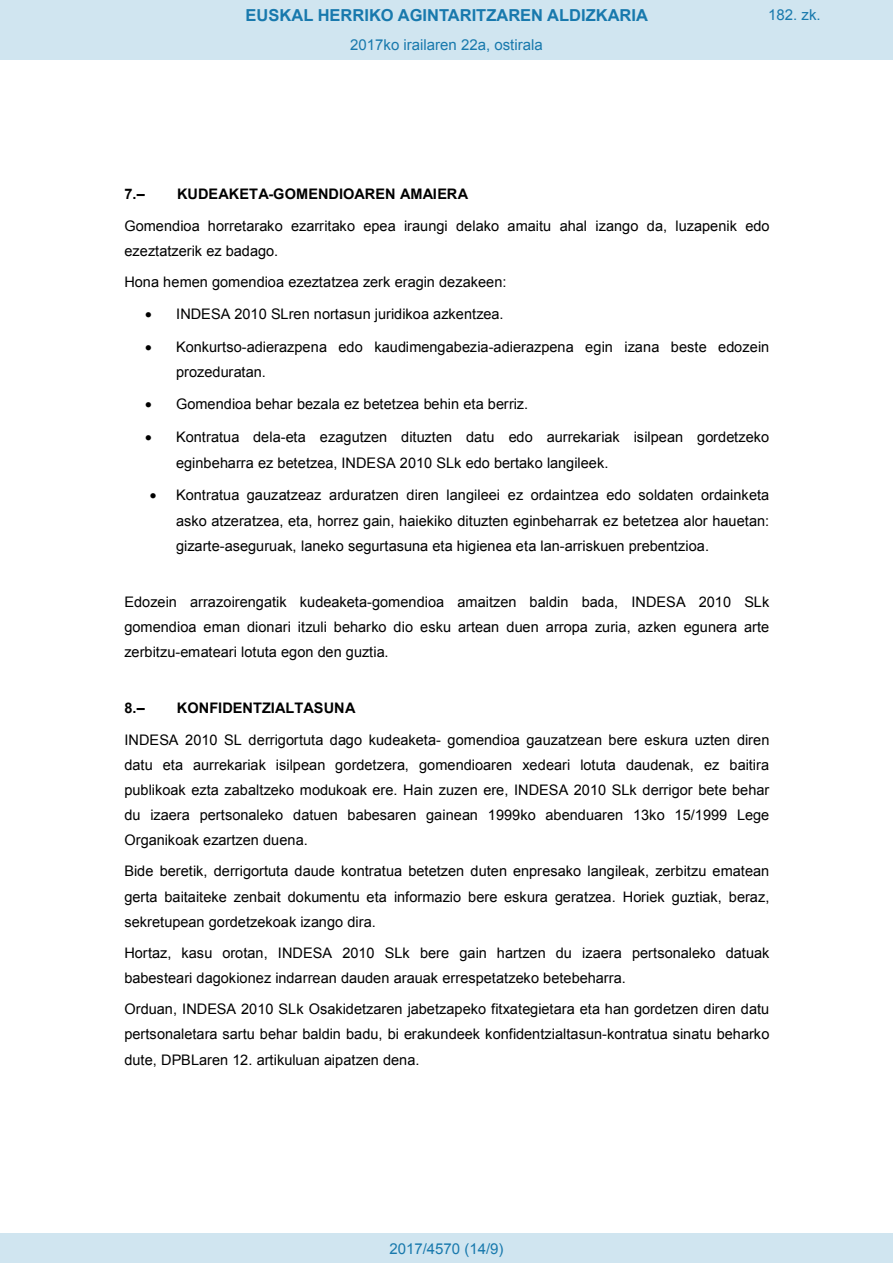
<style>
.page{position:relative;width:893px;height:1263px;background:#fff}
.page>*{position:absolute;margin:0;border:0;box-sizing:border-box;transform-origin:0 0}
.t1{font:700 16.5px "Arial";color:#1879ad}
.Paginacion_Centro{font:15px "Arial";color:#1879ad}
.t2{font:14.55px/25.2px "Arial";color:#000}
.t3{font:700 14.55px "Arial";color:#000}
.s1{font-weight:700}
</style>
<div class="page">
<div style="left:0;top:0;width:893px;height:60px;background:#d0e5f0"></div>
<div style="left:0;top:1233px;width:893px;height:30px;background:#d0e5f0"></div>
<p class="t1" style="left:246px;top:4px;width:404px">EUSKAL HERRIKO AGINTARITZAREN ALDIZKARIA</p>
<p class="Paginacion_Centro" style="left:768px;top:5px;width:54px">182. zk.</p>
<p class="Paginacion_Centro" style="left:350px;top:35px;width:194px">2017ko irailaren 22a, ostirala</p>
<p class="t2" style="left:124px;top:179px;width:647px;line-height:31.3px;text-indent:53px"><span class="s1">KUDEAKETA-GOMENDIOAREN AMAIERA<br></span>Gomendioa horretarako ezarritako epea iraungi delako amaitu ahal izango da, luzapenik edo</p>
<p class="t2" style="left:124px;top:235px;width:384px;line-height:31.2px">ezeztatzerik ez badago.<br>Hona hemen gomendioa ezeztatzea zerk eragin dezakeen:</p>
<p class="t2" style="left:145px;top:301px;width:360px">• INDESA 2010 SLren nortasun juridikoa azkentzea.</p>
<p class="t2" style="left:176px;top:334px;width:595px;line-height:26px;text-indent:-31px">• Konkurtso-adierazpena edo kaudimengabezia-adierazpena egin izana beste edozein prozeduratan.</p>
<p class="t2" style="left:145px;top:392px;width:385px">• Gomendioa behar bezala ez betetzea behin eta berriz.</p>
<p class="t2" style="left:176px;top:424px;width:595px;line-height:26px;text-indent:-31px">• Kontratua dela-eta ezagutzen dituzten datu edo aurrekariak isilpean gordetzeko eginbeharra ez betetzea, INDESA 2010 SLk edo bertako langileek.</p>
<p class="t2" style="left:176px;top:482px;width:595px;text-align:justify;text-indent:-26px">• Kontratua gauzatzeaz arduratzen diren langileei ez ordaintzea edo soldaten ordainketa asko atzeratzea, eta, horrez gain, haiekiko dituzten eginbeharrak ez betetzea alor hauetan: gizarte-aseguruak, laneko segurtasuna eta higienea eta lan-arriskuen prebentzioa.</p>
<p class="t3" style="left:124px;top:184px;width:22px">7.–</p>
<p class="t2" style="left:124px;top:590px;width:646px;text-align:justify">Edozein arrazoirengatik kudeaketa-gomendioa amaitzen baldin bada, INDESA 2010 SLk gomendioa eman dionari itzuli beharko dio esku artean duen arropa zuria, azken egunera arte zerbitzu-emateari lotuta egon den guztia.</p>
<p class="t2" style="left:124px;top:693px;width:646px;line-height:31.3px;text-indent:53px"><span class="s1">KONFIDENTZIALTASUNA<br></span>INDESA 2010 SL derrigortuta dago kudeaketa- gomendioa gauzatzean bere eskura uzten diren</p>
<p class="t2" style="left:124px;top:752px;width:646px;text-align:justify">datu eta aurrekariak isilpean gordetzera, gomendioaren xedeari lotuta daudenak, ez baitira publikoak ezta zabaltzeko modukoak ere. Hain zuzen ere, INDESA 2010 SLk derrigor bete behar du izaera pertsonaleko datuen babesaren gainean 1999ko abenduaren 13ko 15/1999 Lege Organikoak ezartzen duena.</p>
<p class="t2" style="left:124px;top:859px;width:646px;text-align:justify">Bide beretik, derrigortuta daude kontratua betetzen duten enpresako langileak, zerbitzu ematean gerta baitaiteke zenbait dokumentu eta informazio bere eskura geratzea. Horiek guztiak, beraz, sekretupean gordetzekoak izango dira.</p>
<p class="t2" style="left:124px;top:940px;width:647px">Hortaz, kasu orotan, INDESA 2010 SLk bere gain hartzen du izaera pertsonaleko datuak babesteari dagokionez indarrean dauden arauak errespetatzeko betebeharra.</p>
<p class="t2" style="left:124px;top:996px;width:646px;text-align:justify">Orduan, INDESA 2010 SLk Osakidetzaren jabetzapeko fitxategietara eta han gordetzen diren datu pertsonaletara sartu behar baldin badu, bi erakundeek konfidentzialtasun-kontratua sinatu beharko dute, DPBLaren 12. artikuluan aipatzen dena.</p>
<p class="t3" style="left:124px;top:698px;width:22px">8.–</p>
<p class="Paginacion_Centro" style="left:389px;top:1238px;width:116px">2017/4570 (14/9)</p>
</div>
